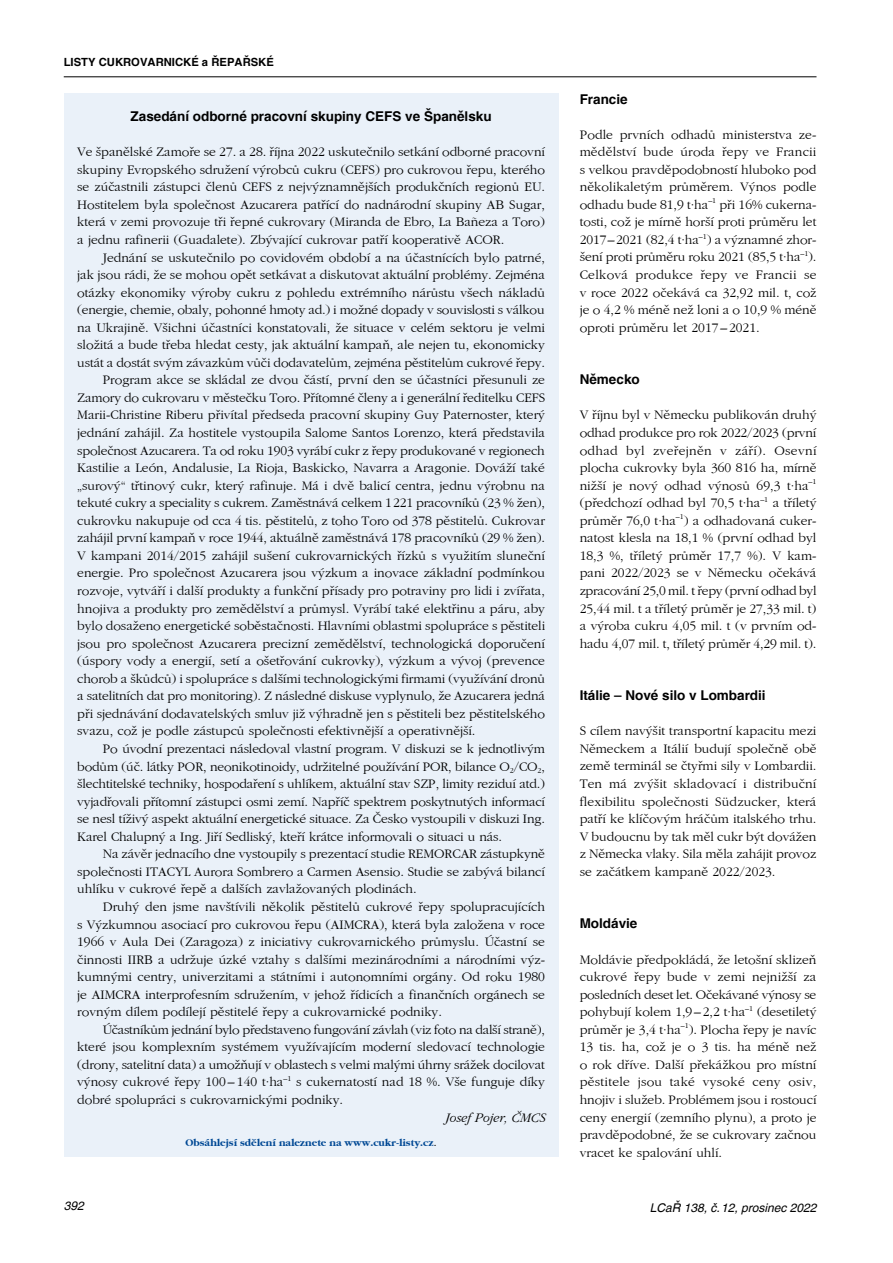
<style>
.page{position:relative;width:893px;height:1263px;background:#fff}
.page>*{position:absolute;margin:0;border:0;box-sizing:border-box;transform-origin:0 0}
.t1{font:13.5px/17.5px "Gatineau Plain";color:#000;text-align:justify}
.t2{font:700 13.5px "Switzerland";color:#000}
.t3{font:13.5px "Gatineau Plain";letter-spacing:-.02em;color:#000}
.t4{font:italic 13.5px "Gatineau";color:#000}
.t5{font:italic 12px "Switzerland";color:#000}
.t6{font:700 11.25px "Switzerland";color:#000}
.t7{font:700 10.5px "Gatineau";color:#004894}
.s1{font-family:"Gatineau Plain";font-weight:400;font-size:12.75px;color:#000}
</style>
<div class="page">
<hr style="left:64px;top:77px;width:752px;height:1px;background:#000">
<div style="left:64px;top:94px;width:494px;height:1063px;background:#eaf1f9"></div>
<p class="t6" style="left:64px;top:55px;width:212px">LISTY CUKROVARNICKÉ a ŘEPAŘSKÉ</p>
<p class="t2" style="left:131px;top:108px;width:363px">Zasedání odborné pracovní skupiny CEFS ve Španělsku</p>
<p class="t1" style="left:77px;top:143px;width:469px">Ve španělské Zamoře se 27. a 28. října 2022 uskutečnilo setkání odborné pracovní skupiny Evropského sdružení výrobců cukru (CEFS) pro cukrovou řepu, kterého se zúčastnili zástupci členů CEFS z nejvýznamnějších produkčních regionů EU.<br>Hostitelem byla společnost Azucarera patřící do nadnárodní skupiny AB Sugar, která v zemi provozuje tři řepné cukrovary (Miranda de Ebro, La Bañeza a Toro) a jednu rafinerii (Guadalete). Zbývající cukrovar patří kooperativě ACOR.</p>
<p class="t1" style="left:103px;top:249px;width:444px">Jednání se uskutečnilo po covidovém období a na účastnících bylo patrné,</p>
<p class="t1" style="left:77px;top:266px;width:469px">jak jsou rádi, že se mohou opět setkávat a diskutovat aktuální problémy. Zejména</p>
<p class="t1" style="left:77px;top:284px;width:469px">otázky ekonomiky výroby cukru z pohledu extrémního nárůstu všech nákladů</p>
<p class="t1" style="left:77px;top:301px;width:469px">(energie, chemie, obaly, pohonné hmoty ad.) i možné dopady v souvislosti s válkou</p>
<p class="t1" style="left:77px;top:319px;width:469px">na Ukrajině. Všichni účastníci konstatovali, že situace v celém sektoru je velmi</p>
<p class="t1" style="left:77px;top:336px;width:469px">složitá a bude třeba hledat cesty, jak aktuální kampaň, ale nejen tu, ekonomicky</p>
<p class="t1" style="left:77px;top:354px;width:469px">ustát a dostát svým závazkům vůči dodavatelům, zejména pěstitelům cukrové řepy.</p>
<p class="t1" style="left:103px;top:372px;width:444px">Program akce se skládal ze dvou částí, první den se účastníci přesunuli ze</p>
<p class="t1" style="left:77px;top:389px;width:469px">Zamory do cukrovaru v městečku Toro. Přítomné členy a i generální ředitelku CEFS</p>
<p class="t1" style="left:77px;top:407px;width:469px">Marii-Christine Riberu přivítal předseda pracovní skupiny Guy Paternoster, který</p>
<p class="t1" style="left:77px;top:424px;width:469px">jednání zahájil. Za hostitele vystoupila Salome Santos Lorenzo, která představila</p>
<p class="t1" style="left:77px;top:442px;width:469px">společnost Azucarera. Ta od roku 1903 vyrábí cukr z řepy produkované v regionech</p>
<p class="t1" style="left:77px;top:459px;width:469px">Kastilie a León, Andalusie, La Rioja, Baskicko, Navarra a Aragonie. Dováží také</p>
<p class="t1" style="left:77px;top:477px;width:469px">„surový“ třtinový cukr, který rafinuje. Má i dvě balicí centra, jednu výrobnu na</p>
<p class="t1" style="left:77px;top:494px;width:469px">tekuté cukry a speciality s cukrem. Zaměstnává celkem 1221 pracovníků (23 % žen),</p>
<p class="t1" style="left:77px;top:512px;width:469px">cukrovku nakupuje od cca 4 tis. pěstitelů, z toho Toro od 378 pěstitelů. Cukrovar</p>
<p class="t1" style="left:77px;top:529px;width:469px">zahájil první kampaň v roce 1944, aktuálně zaměstnává 178 pracovníků (29 % žen).</p>
<p class="t1" style="left:77px;top:547px;width:469px">V kampani 2014/2015 zahájil sušení cukrovarnických řízků s využitím sluneční</p>
<p class="t1" style="left:77px;top:565px;width:469px">energie. Pro společnost Azucarera jsou výzkum a inovace základní podmínkou</p>
<p class="t1" style="left:77px;top:582px;width:469px">rozvoje, vytváří i další produkty a funkční přísady pro potraviny pro lidi i zvířata,</p>
<p class="t1" style="left:77px;top:600px;width:469px">hnojiva a produkty pro zemědělství a průmysl. Vyrábí také elektřinu a páru, aby</p>
<p class="t1" style="left:77px;top:617px;width:470px">bylo dosaženo energetické soběstačnosti. Hlavními oblastmi spolupráce s pěstiteli</p>
<p class="t1" style="left:77px;top:635px;width:469px">jsou pro společnost Azucarera precizní zemědělství, technologická doporučení</p>
<p class="t1" style="left:77px;top:652px;width:469px">(úspory vody a energií, setí a ošetřování cukrovky), výzkum a vývoj (prevence</p>
<p class="t1" style="left:77px;top:670px;width:469px">chorob a škůdců) i spolupráce s dalšími technologickými firmami (využívání dronů</p>
<p class="t1" style="left:77px;top:687px;width:469px">a satelitních dat pro monitoring). Z následné diskuse vyplynulo, že Azucarera jedná</p>
<p class="t1" style="left:77px;top:705px;width:469px">při sjednávání dodavatelských smluv již výhradně jen s pěstiteli bez pěstitelského</p>
<p class="t1" style="left:77px;top:723px;width:400px">svazu, což je podle zástupců společnosti efektivnější a operativnější.</p>
<p class="t1" style="left:103px;top:740px;width:444px">Po úvodní prezentaci následoval vlastní program. V diskuzi se k jednotlivým</p>
<p class="t1" style="left:77px;top:758px;width:469px">bodům (úč. látky POR, neonikotinoidy, udržitelné používání POR, bilance O<sub>2</sub>/CO<sub>2</sub>,</p>
<p class="t1" style="left:77px;top:775px;width:469px">šlechtitelské techniky, hospodaření s uhlíkem, aktuální stav SZP, limity reziduí atd.)</p>
<p class="t1" style="left:77px;top:793px;width:469px">vyjadřovali přítomní zástupci osmi zemí. Napříč spektrem poskytnutých informací</p>
<p class="t1" style="left:77px;top:810px;width:469px">se nesl tíživý aspekt aktuální energetické situace. Za Česko vystoupili v diskuzi Ing.</p>
<p class="t1" style="left:77px;top:828px;width:426px">Karel Chalupný a Ing. Jiří Sedliský, kteří krátce informovali o situaci u nás.</p>
<p class="t1" style="left:103px;top:845px;width:444px">Na závěr jednacího dne vystoupily s prezentací studie REMORCAR zástupkyně</p>
<p class="t1" style="left:77px;top:863px;width:469px">společnosti ITACYL Aurora Sombrero a Carmen Asensio. Studie se zabývá bilancí</p>
<p class="t1" style="left:77px;top:880px;width:341px">uhlíku v cukrové řepě a dalších zavlažovaných plodinách.</p>
<p class="t1" style="left:103px;top:898px;width:444px">Druhý den jsme navštívili několik pěstitelů cukrové řepy spolupracujících</p>
<p class="t1" style="left:77px;top:916px;width:469px">s Výzkumnou asociací pro cukrovou řepu (AIMCRA), která byla založena v roce</p>
<p class="t1" style="left:77px;top:933px;width:469px">1966 v Aula Dei (Zaragoza) z iniciativy cukrovarnického průmyslu. Účastní se</p>
<p class="t1" style="left:77px;top:951px;width:469px">činnosti IIRB a udržuje úzké vztahy s dalšími mezinárodními a národními výz-</p>
<p class="t1" style="left:77px;top:968px;width:469px">kumnými centry, univerzitami a státními i autonomními orgány. Od roku 1980</p>
<p class="t1" style="left:77px;top:986px;width:469px">je AIMCRA interprofesním sdružením, v jehož řídicích a finančních orgánech se</p>
<p class="t1" style="left:77px;top:1003px;width:366px">rovným dílem podílejí pěstitelé řepy a cukrovarnické podniky.</p>
<p class="t3" style="left:103px;top:1022px;width:444px">Účastníkům jednání bylo představeno fungování závlah (viz foto na další straně),</p>
<p class="t1" style="left:77px;top:1038px;width:469px">které jsou komplexním systémem využívajícím moderní sledovací technologie</p>
<p class="t1" style="left:77px;top:1056px;width:469px">(drony, satelitní data) a umožňují v oblastech s velmi malými úhrny srážek docilovat</p>
<p class="t1" style="left:77px;top:1074px;width:469px">výnosy cukrové řepy 100 – 140 t·ha<sup>–1</sup> s cukernatostí nad 18 %. Vše funguje díky</p>
<p class="t1" style="left:77px;top:1091px;width:267px">dobré spolupráci s cukrovarnickými podniky.</p>
<p class="t4" style="left:445px;top:1110px;width:102px">Josef Pojer, ČMCS</p>
<p class="t7" style="left:185px;top:1137px;width:253px">Obsáhlejsí sdělení naleznete na www.cukr-listy.cz<span class="s1">.</span></p>
<p class="t2" style="left:580px;top:91px;width:50px">Francie</p>
<p class="t1" style="left:580px;top:126px;width:238px">Podle prvních odhadů ministerstva ze&shy;mědělství bude úroda řepy ve Francii s velkou pravděpodobností hluboko pod několikaletým průměrem. Výnos podle odhadu bude 81,9 t·ha<sup>–1</sup> při 16% cukerna&shy;tosti, což je mírně horší proti průměru let 2017–2021 (82,4 t·ha<sup>–1</sup>) a významné zhor&shy;šení proti průměru roku 2021 (85,5 t·ha<sup>–1</sup>).<br>Celková produkce řepy ve Francii se v roce 2022 očekává ca 32,92 mil. t, což je o 4,2 % méně než loni a o 10,9 % méně oproti průměru let 2017 – 2021.</p>
<p class="t2" style="left:580px;top:371px;width:62px">Německo</p>
<p class="t1" style="left:580px;top:407px;width:238px">V říjnu byl v Německu publikován druhý odhad produkce pro rok 2022/2023 (první odhad byl zveřejněn v září). Osevní plocha cukrovky byla 360 816 ha, mírně nižší je nový odhad výnosů 69,3 t·ha<sup>–1 </sup>(předchozí odhad byl 70,5 t·ha<sup>–1</sup> a tříletý průměr 76,0 t·ha<sup>–1</sup>) a odhadovaná cuker&shy;natost klesla na 18,1 % (první odhad byl 18,3 %, tříletý průměr 17,7 %). V kam&shy;pani 2022/2023 se v Německu očekává zpracování 25,0 mil. t řepy (první odhad byl 25,44 mil. t a tříletý průměr je 27,33 mil. t) a výroba cukru 4,05 mil. t (v prvním od&shy;hadu 4,07 mil. t, tříletý průměr 4,29 mil. t).</p>
<p class="t2" style="left:580px;top:687px;width:188px">Itálie – Nové silo v Lombardii</p>
<p class="t1" style="left:580px;top:723px;width:238px">S cílem navýšit transportní kapacitu mezi Německem a Itálií budují společně obě země terminál se čtyřmi sily v Lombardii.<br>Ten má zvýšit skladovací i distribuční flexibilitu společnosti Südzucker, která patří ke klíčovým hráčům italského trhu.<br>V budoucnu by tak měl cukr být dovážen z Německa vlaky. Sila měla zahájit provoz se začátkem kampaně 2022/2023.</p>
<p class="t2" style="left:580px;top:915px;width:59px">Moldávie</p>
<p class="t1" style="left:580px;top:951px;width:238px">Moldávie předpokládá, že letošní sklizeň cukrové řepy bude v zemi nejnižší za posledních deset let. Očekávané výnosy se pohybují kolem 1,9 – 2,2 t·ha<sup>–1</sup> (desetiletý průměr je 3,4 t·ha<sup>–1</sup>). Plocha řepy je navíc 13 tis. ha, což je o 3 tis. ha méně než o rok dříve. Další překážkou pro místní pěstitele jsou také vysoké ceny osiv, hnojiv i služeb. Problémem jsou i rostoucí ceny energií (zemního plynu), a proto je pravděpodobné, že se cukrovary začnou vracet ke spalování uhlí.</p>
<p class="t5" style="left:64px;top:1199px;width:22px">392</p>
<p class="t5" style="left:650px;top:1201px;width:168px">LCaŘ 138, č.12, prosinec 2022</p>
</div>
